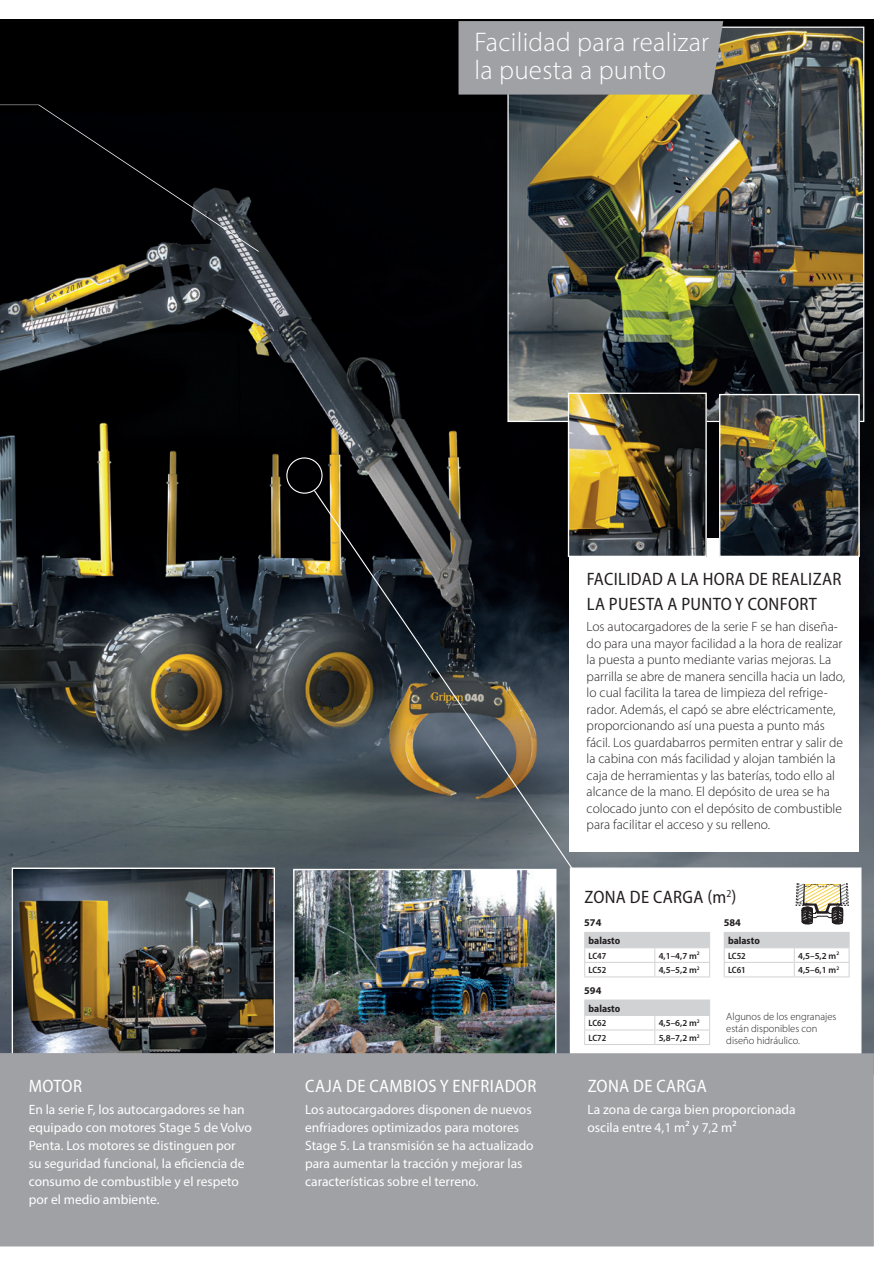
<style>
.page{position:relative;width:893px;height:1263px;background:#fff}
.page>*{position:absolute;margin:0;border:0;box-sizing:border-box;transform-origin:0 0}
.t1{font:300 27px/28.2px "Myriad Pro";letter-spacing:.01em;color:#fff}
.t2{font:semi-condensed 18px/25.5px "Myriad Pro";letter-spacing:.02em;color:#231f20}
.t3{font:semi-condensed 18px "Myriad Pro";letter-spacing:.02em;color:#fff}
.t4{font:300 13.5px/16.5px "Myriad Pro";color:#231f20}
.t5{font:13.5px/18px "Myriad Pro";color:#fff}
.t6{font:300 10.5px/12px "Myriad Pro";color:#231f20}
.t7{font:700 semi-condensed 10.35px "Myriad Pro";color:#231f20}
.t8{font:700 10.35px "Myriad Pro";color:#231f20}
.t9{font:600 9.15px "Myriad Pro";color:#231f20}
.t10{font:600 semi-condensed 9.15px "Myriad Pro";color:#231f20}
</style>
<div class="page">
<img style="left:0;top:19px;width:874px;height:1034px">
<div style="left:286px;top:457px;width:37px;height:37px;border:1px solid #fff;border-radius:50%"></div>
<svg style="left:313px;top:489px;width:273px;height:399px"></svg>
<img style="left:509px;top:29px;width:353px;height:391px">
<img style="left:295px;top:871px;width:259px;height:182px">
<div style="left:293px;top:869px;width:263px;height:192px;border:1px solid #fff"></div>
<img style="left:14px;top:869px;width:259px;height:184px">
<div style="left:12px;top:867px;width:263px;height:198px;border:1px solid #fff"></div>
<div style="left:570px;top:867px;width:291px;height:194px;background:#fff;border:1px solid #fff"></div>
<div style="left:0;top:1053px;width:874px;height:193px;background:#a0a1a5"></div>
<svg style="left:796px;top:883px;width:53px;height:42px"></svg>
<div style="left:569px;top:538px;width:289px;height:313px;background:#fff"></div>
<img style="left:721px;top:396px;width:137px;height:159px">
<div style="left:719px;top:394px;width:141px;height:163px;border:1px solid #fff"></div>
<img style="left:570px;top:395px;width:135px;height:160px">
<div style="left:568px;top:393px;width:139px;height:164px;border:1px solid #fff"></div>
<div style="left:458px;top:21px;width:265px;height:74px;background:#a0a1a5"></div>
<svg style="left:0;top:105px;width:259px;height:147px"></svg>
<svg style="left:584px;top:932px;width:126px;height:44px"></svg>
<hr style="left:584px;top:976px;width:71px;height:1px;background:#d1d2d4">
<hr style="left:655px;top:976px;width:55px;height:1px;background:#d1d2d4">
<hr style="left:584px;top:999px;width:71px;height:1px;background:#d1d2d4">
<hr style="left:655px;top:999px;width:55px;height:1px;background:#d1d2d4">
<svg style="left:584px;top:1000px;width:126px;height:44px"></svg>
<hr style="left:584px;top:1044px;width:71px;height:1px;background:#d1d2d4">
<hr style="left:655px;top:1044px;width:55px;height:1px;background:#d1d2d4">
<svg style="left:724px;top:932px;width:126px;height:44px"></svg>
<hr style="left:724px;top:976px;width:70px;height:1px;background:#d1d2d4">
<hr style="left:794px;top:976px;width:56px;height:1px;background:#d1d2d4">
<h1 class="t1" style="left:474px;top:28px;width:236px">Facilidad para realizar la puesta a punto</h1>
<h2 class="t3" style="left:29px;top:1075px;width:55px">MOTOR</h2>
<p class="t5" style="left:29px;top:1100px;width:225px">En la serie F, los autocargadores se han equipado con motores Stage 5 de Volvo Penta. Los motores se distinguen por<br>su seguridad funcional, la eficiencia de consumo de combustible y el respeto por el medio ambiente.</p>
<h2 class="t3" style="left:305px;top:1075px;width:233px">CAJA DE CAMBIOS Y ENFRIADOR</h2>
<p class="t5" style="left:305px;top:1100px;width:230px">Los autocargadores disponen de nuevos enfriadores optimizados para motores Stage 5. La transmisión se ha actualizado para aumentar la tracción y mejorar las características sobre el terreno.</p>
<h2 class="t2" style="left:587px;top:566px;width:256px">FACILIDAD A LA HORA DE REALIZAR<br>LA PUESTA A PUNTO Y CONFORT</h2>
<p class="t4" style="left:587px;top:618px;width:260px">Los autocargadores de la serie F se han diseña&shy;do para una mayor facilidad a la hora de realizar la puesta a punto mediante varias mejoras. La parrilla se abre de manera sencilla hacia un lado, lo cual facilita la tarea de limpieza del refrige&shy;rador. Además, el capó se abre eléctricamente, proporcionando así una puesta a punto más fácil. Los guardabarros permiten entrar y salir de la cabina con más facilidad y alojan también la caja de herramientas y las baterías, todo ello al alcance de la mano. El depósito de urea se ha colocado junto con el depósito de combustible para facilitar el acceso y su relleno.</p>
<h2 class="t2" style="left:584px;top:883px;width:154px">ZONA DE CARGA (m<sup>2</sup>)</h2>
<p class="t8" style="left:584px;top:916px;width:19px">574</p>
<p class="t7" style="left:589px;top:934px;width:33px">balasto</p>
<p class="t10" style="left:589px;top:950px;width:19px">LC47</p>
<p class="t9" style="left:659px;top:950px;width:43px">4,1–4,7 m<sup>2</sup></p>
<p class="t10" style="left:589px;top:964px;width:19px">LC52</p>
<p class="t9" style="left:659px;top:964px;width:43px">4,5–5,2 m<sup>2</sup></p>
<p class="t7" style="left:589px;top:1001px;width:33px">balasto</p>
<p class="t10" style="left:589px;top:1017px;width:19px">LC62</p>
<p class="t9" style="left:659px;top:1017px;width:43px">4,5–6,2 m<sup>2</sup></p>
<p class="t10" style="left:589px;top:1032px;width:19px">LC72</p>
<p class="t9" style="left:659px;top:1032px;width:43px">5,8–7,2 m<sup>2</sup></p>
<p class="t8" style="left:584px;top:983px;width:19px">594</p>
<p class="t8" style="left:724px;top:916px;width:19px">584</p>
<p class="t7" style="left:728px;top:934px;width:33px">balasto</p>
<p class="t10" style="left:728px;top:950px;width:19px">LC52</p>
<p class="t9" style="left:798px;top:950px;width:43px">4,5–5,2 m<sup>2</sup></p>
<p class="t10" style="left:728px;top:964px;width:19px">LC61</p>
<p class="t9" style="left:798px;top:964px;width:43px">4,5–6,1 m<sup>2</sup></p>
<p class="t6" style="left:726px;top:1011px;width:112px">Algunos de los engranajes están disponibles con diseño hidráulico.</p>
<h2 class="t3" style="left:588px;top:1075px;width:121px">ZONA DE CARGA</h2>
<p class="t5" style="left:588px;top:1100px;width:210px">La zona de carga bien proporcionada oscila entre 4,1 m2 y 7,2 m2</p>
</div>
